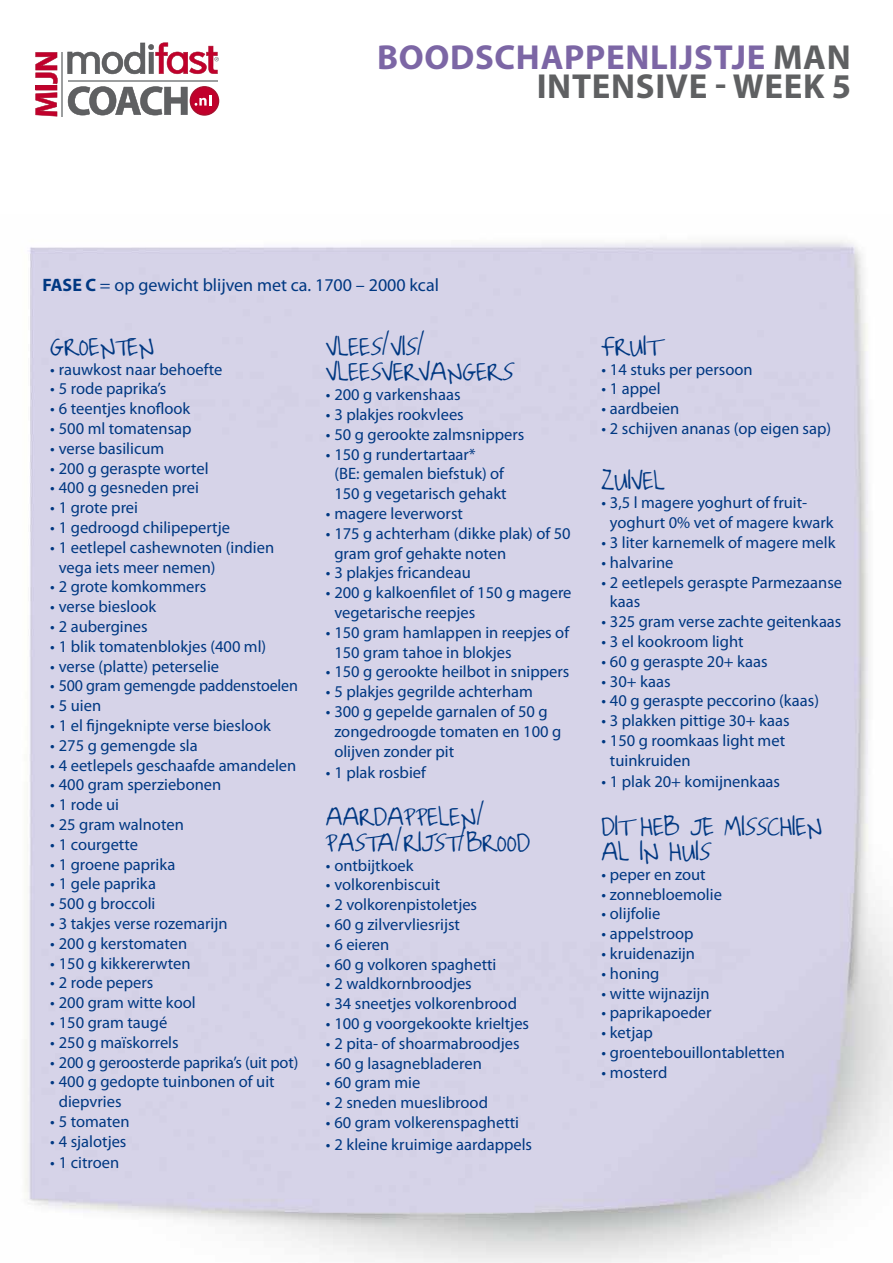
<style>
.page{position:relative;width:893px;height:1263px;background:#fff}
.page>*{position:absolute;margin:0;border:0;box-sizing:border-box;transform-origin:0 0}
.t1{font:700 34.8px/29.7px "Myriad Pro";letter-spacing:.02em;color:#7c66a5;text-align:right}
.t2{font:33px/25.5px "Joyful Juliana";color:#003882}
.t3{font:18px "Myriad Pro";color:#003882}
.t4{font:16.5px/19.8px "Myriad Pro";color:#003882}
.s1{color:#5f6062}
.s2{font-weight:700}
</style>
<div class="page">
<svg style="left:35px;top:52px;width:23px;height:64px"></svg>
<svg style="left:67px;top:43px;width:152px;height:31px"></svg>
<svg style="left:68px;top:86px;width:151px;height:30px"></svg>
<hr style="left:68px;top:80px;width:150px;height:2px;background:#9c9e9f">
<hr style="left:62px;top:52px;width:1px;height:64px;background:#9c9e9f">
<h1 class="t1" style="left:377px;top:43px;width:476px">BOODSCHAPPENLIJSTJE <span class="s1">MAN<br>INTENSIVE - WEEK 5</span></h1>
<p class="t3" style="left:43px;top:275px;width:398px"><span class="s2">FASE C</span> = op gewicht blijven met ca. 1700 – 2000 kcal</p>
<h2 class="t2" style="left:50px;top:333px;width:105px">Groenten</h2>
<p class="t4" style="left:50px;top:359px;width:174px">• rauwkost naar behoefte</p>
<p class="t4" style="left:50px;top:379px;width:118px">• 5 rode paprika’s</p>
<p class="t4" style="left:50px;top:399px;width:141px">• 6 teentjes knoflook</p>
<p class="t4" style="left:50px;top:419px;width:143px">• 500 ml tomatensap</p>
<p class="t4" style="left:50px;top:439px;width:115px">• verse basilicum</p>
<p class="t4" style="left:50px;top:458px;width:160px">• 200 g geraspte wortel</p>
<p class="t4" style="left:50px;top:478px;width:150px">• 400 g gesneden prei</p>
<p class="t4" style="left:50px;top:498px;width:89px">• 1 grote prei</p>
<p class="t4" style="left:50px;top:518px;width:181px">• 1 gedroogd chilipepertje</p>
<p class="t4" style="left:59px;top:538px;width:217px;text-indent:-8px">• 1 eetlepel cashewnoten (indien vega iets meer nemen)</p>
<p class="t4" style="left:50px;top:577px;width:158px">• 2 grote komkommers</p>
<p class="t4" style="left:50px;top:597px;width:108px">• verse bieslook</p>
<p class="t4" style="left:50px;top:617px;width:99px">• 2 aubergines</p>
<p class="t4" style="left:50px;top:637px;width:217px">• 1 blik tomatenblokjes (400 ml)</p>
<p class="t4" style="left:50px;top:656px;width:170px">• verse (platte) peterselie</p>
<p class="t4" style="left:50px;top:676px;width:249px">• 500 gram gemengde paddenstoelen</p>
<p class="t4" style="left:50px;top:696px;width:52px">• 5 uien</p>
<p class="t4" style="left:50px;top:716px;width:222px">• 1 el fijngeknipte verse bieslook</p>
<p class="t4" style="left:50px;top:736px;width:149px">• 275 g gemengde sla</p>
<p class="t4" style="left:50px;top:755px;width:248px">• 4 eetlepels geschaafde amandelen</p>
<p class="t4" style="left:50px;top:775px;width:172px">• 400 gram sperziebonen</p>
<p class="t4" style="left:50px;top:795px;width:70px">• 1 rode ui</p>
<p class="t4" style="left:50px;top:815px;width:135px">• 25 gram walnoten</p>
<p class="t4" style="left:50px;top:835px;width:89px">• 1 courgette</p>
<p class="t4" style="left:50px;top:854px;width:127px">• 1 groene paprika</p>
<p class="t4" style="left:50px;top:874px;width:107px">• 1 gele paprika</p>
<p class="t4" style="left:50px;top:894px;width:107px">• 500 g broccoli</p>
<p class="t4" style="left:50px;top:914px;width:179px">• 3 takjes verse rozemarijn</p>
<p class="t4" style="left:50px;top:934px;width:138px">• 200 g kerstomaten</p>
<p class="t4" style="left:50px;top:953px;width:142px">• 150 g kikkererwten</p>
<p class="t4" style="left:50px;top:973px;width:105px">• 2 rode pepers</p>
<p class="t4" style="left:50px;top:993px;width:147px">• 200 gram witte kool</p>
<p class="t4" style="left:50px;top:1013px;width:119px">• 150 gram taugé</p>
<p class="t4" style="left:50px;top:1033px;width:130px">• 250 g maïskorrels</p>
<p class="t4" style="left:50px;top:1052px;width:250px">• 200 g geroosterde paprika’s (uit pot)</p>
<p class="t4" style="left:59px;top:1072px;width:217px;text-indent:-8px">• 400 g gedopte tuinbonen of uit diepvries</p>
<p class="t4" style="left:50px;top:1112px;width:81px">• 5 tomaten</p>
<p class="t4" style="left:50px;top:1132px;width:78px">• 4 sjalotjes</p>
<p class="t4" style="left:50px;top:1153px;width:70px">• 1 citroen</p>
<h2 class="t2" style="left:326px;top:333px;width:189px">Vlees/vis/ vleesvervangers</h2>
<p class="t4" style="left:326px;top:385px;width:136px">• 200 g varkenshaas</p>
<p class="t4" style="left:326px;top:405px;width:139px">• 3 plakjes rookvlees</p>
<p class="t4" style="left:326px;top:425px;width:200px">• 50 g gerookte zalmsnippers</p>
<p class="t4" style="left:334px;top:444px;width:174px;text-indent:-8px">• 150 g rundertartaar*<br>(BE: gemalen biefstuk) of<br>150 g vegetarisch gehakt</p>
<p class="t4" style="left:326px;top:504px;width:139px">• magere leverworst</p>
<p class="t4" style="left:334px;top:524px;width:238px;text-indent:-8px">• 175 g achterham (dikke plak) of 50 gram grof gehakte noten</p>
<p class="t4" style="left:326px;top:563px;width:147px">• 3 plakjes fricandeau</p>
<p class="t4" style="left:334px;top:583px;width:239px;text-indent:-8px">• 200 g kalkoenfilet of 150 g magere vegetarische reepjes</p>
<p class="t4" style="left:334px;top:623px;width:236px;text-indent:-8px">• 150 gram hamlappen in reepjes of<br>150 gram tahoe in blokjes</p>
<p class="t4" style="left:326px;top:662px;width:245px">• 150 g gerookte heilbot in snippers</p>
<p class="t4" style="left:326px;top:682px;width:209px">• 5 plakjes gegrilde achterham</p>
<p class="t4" style="left:334px;top:702px;width:228px;text-indent:-8px">• 300 g gepelde garnalen of 50 g zongedroogde tomaten en 100 g olijven zonder pit</p>
<p class="t4" style="left:326px;top:763px;width:102px">• 1 plak rosbief</p>
<h2 class="t2" style="left:326px;top:803px;width:206px">Aardappelen/ pasta/rijst/brood</h2>
<p class="t4" style="left:326px;top:855px;width:89px">• ontbijtkoek</p>
<p class="t4" style="left:326px;top:875px;width:116px">• volkorenbiscuit</p>
<p class="t4" style="left:326px;top:895px;width:153px">• 2 volkorenpistoletjes</p>
<p class="t4" style="left:326px;top:915px;width:136px">• 60 g zilvervliesrijst</p>
<p class="t4" style="left:326px;top:935px;width:65px">• 6 eieren</p>
<p class="t4" style="left:326px;top:954px;width:172px">• 60 g volkoren spaghetti</p>
<p class="t4" style="left:326px;top:974px;width:147px">• 2 waldkornbroodjes</p>
<p class="t4" style="left:326px;top:994px;width:193px">• 34 sneetjes volkorenbrood</p>
<p class="t4" style="left:326px;top:1014px;width:205px">• 100 g voorgekookte krieltjes</p>
<p class="t4" style="left:326px;top:1034px;width:195px">• 2 pita- of shoarmabroodjes</p>
<p class="t4" style="left:326px;top:1053px;width:157px">• 60 g lasagnebladeren</p>
<p class="t4" style="left:326px;top:1073px;width:96px">• 60 gram mie</p>
<p class="t4" style="left:326px;top:1093px;width:164px">• 2 sneden mueslibrood</p>
<p class="t4" style="left:326px;top:1113px;width:195px">• 60 gram volkerenspaghetti</p>
<p class="t4" style="left:326px;top:1134px;width:208px">• 2 kleine kruimige aardappels</p>
<h2 class="t2" style="left:601px;top:333px;width:59px">Fruit</h2>
<p class="t4" style="left:601px;top:359px;width:153px">• 14 stuks per persoon</p>
<p class="t4" style="left:601px;top:379px;width:61px">• 1 appel</p>
<p class="t4" style="left:601px;top:399px;width:79px">• aardbeien</p>
<p class="t4" style="left:601px;top:419px;width:231px">• 2 schijven ananas (op eigen sap)</p>
<h2 class="t2" style="left:601px;top:467px;width:65px">Zuivel</h2>
<p class="t4" style="left:610px;top:493px;width:225px;text-indent:-8px">• 3,5 l magere yoghurt of fruit&shy;yoghurt 0% vet of magere kwark</p>
<p class="t4" style="left:601px;top:533px;width:235px">• 3 liter karnemelk of magere melk</p>
<p class="t4" style="left:601px;top:553px;width:74px">• halvarine</p>
<p class="t4" style="left:610px;top:572px;width:234px;text-indent:-8px">• 2 eetlepels geraspte Parmezaanse kaas</p>
<p class="t4" style="left:601px;top:612px;width:242px">• 325 gram verse zachte geitenkaas</p>
<p class="t4" style="left:601px;top:632px;width:144px">• 3 el kookroom light</p>
<p class="t4" style="left:601px;top:652px;width:168px">• 60 g geraspte 20+ kaas</p>
<p class="t4" style="left:601px;top:671px;width:71px">• 30+ kaas</p>
<p class="t4" style="left:601px;top:691px;width:219px">• 40 g geraspte peccorino (kaas)</p>
<p class="t4" style="left:601px;top:711px;width:190px">• 3 plakken pittige 30+ kaas</p>
<p class="t4" style="left:610px;top:731px;width:177px;text-indent:-8px">• 150 g roomkaas light met tuinkruiden</p>
<p class="t4" style="left:601px;top:772px;width:180px">• 1 plak 20+ komijnenkaas</p>
<h2 class="t2" style="left:601px;top:813px;width:222px">Dit heb je misschien al in huis</h2>
<p class="t4" style="left:601px;top:865px;width:106px">• peper en zout</p>
<p class="t4" style="left:601px;top:884px;width:122px">• zonnebloemolie</p>
<p class="t4" style="left:601px;top:904px;width:61px">• olijfolie</p>
<p class="t4" style="left:601px;top:924px;width:94px">• appelstroop</p>
<p class="t4" style="left:601px;top:944px;width:95px">• kruidenazijn</p>
<p class="t4" style="left:601px;top:964px;width:60px">• honing</p>
<p class="t4" style="left:601px;top:983px;width:110px">• witte wijnazijn</p>
<p class="t4" style="left:601px;top:1003px;width:112px">• paprikapoeder</p>
<p class="t4" style="left:601px;top:1023px;width:53px">• ketjap</p>
<p class="t4" style="left:601px;top:1043px;width:185px">• groentebouillontabletten</p>
<p class="t4" style="left:601px;top:1063px;width:68px">• mosterd</p>
</div>
